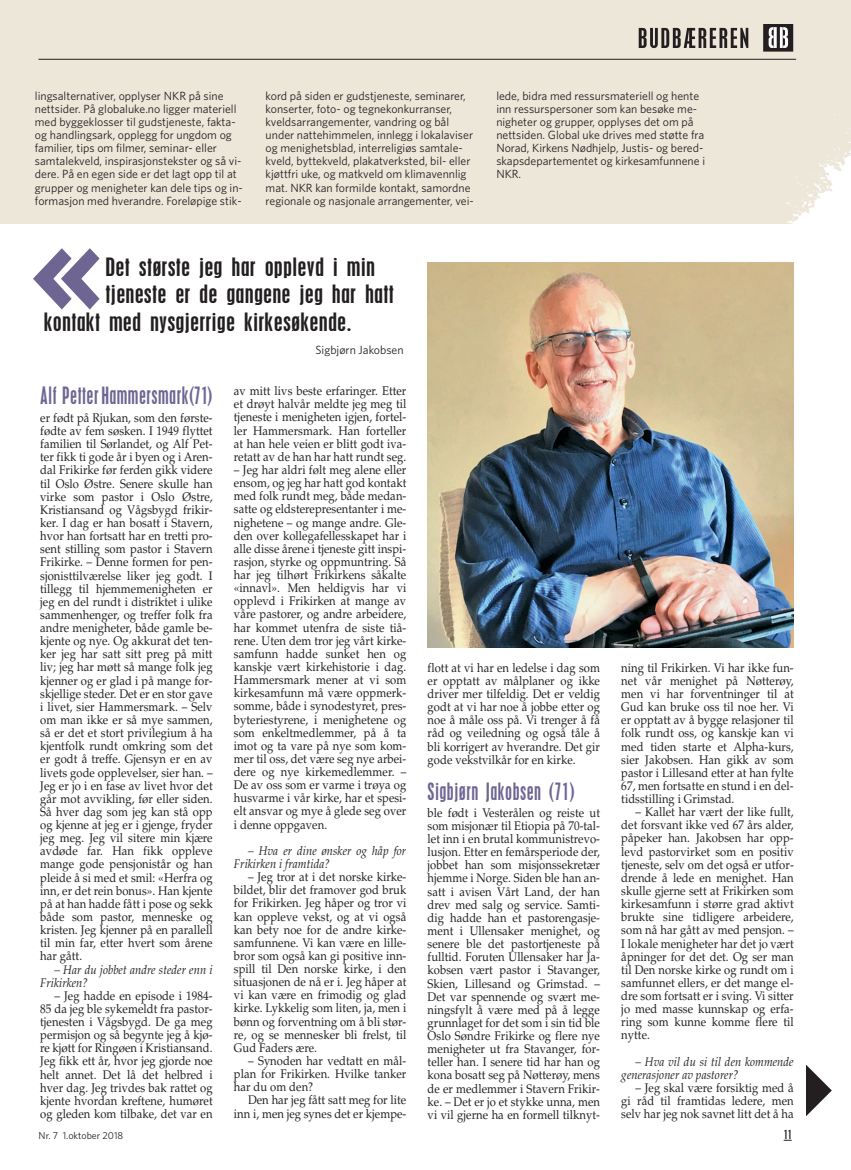
<style>
.page{position:relative;width:851px;height:1170px;background:#fff}
.page>*{position:absolute;margin:0;border:0;box-sizing:border-box;transform-origin:0 0}
.t1{font:900 133.75px "Kabel";color:#6f6593;scale:.95 1}
.t2{font:condensed 22.5px "Mt Placard";letter-spacing:.015em;color:#231f20;scale:1.1 1}
.t3{font:condensed 21.25px "Mt Placard";letter-spacing:.035em;color:#6f6593;scale:.9 1}
.t4{font:12.5px/13.1px "Palatino";letter-spacing:.005em;color:#231f20;text-align:justify;scale:.9 1}
.t5{font:italic 12.5px/13.1px "Palatino";letter-spacing:.005em;color:#231f20;scale:.9 1}
.t6{font:11.88px/13.1px "Whitney";color:#231f20}
.t7{font:condensed 11.25px "Mt Placard";color:#231f20}
.t8{font:10px "Whitney";color:#231f20}
</style>
<div class="page">
<svg style="left:806px;top:1065px;width:25px;height:51px"></svg>
<div style="left:1px;top:0;width:849px;height:224px;background:#ede7da"></div>
<img style="left:786px;top:151px;width:64px;height:73px">
<hr style="left:38px;top:59px;width:758px;height:1px;background:#231f20">
<img style="left:763px;top:24px;width:30px;height:27px">
<img style="left:638px;top:27px;width:111px;height:22px">
<img style="left:427px;top:263px;width:366px;height:384px">
<p class="t6" style="left:35px;top:90px;width:209px">lingsalternativer, opplyser NKR på sine nettsider. På globaluke.no ligger materiell med byggeklosser til gudstjeneste, fakta&shy;og handlingsark, opplegg for ungdom og familier, tips om filmer, seminar- eller samtalekveld, inspirasjonstekster og så vi&shy;dere. På en egen side er det lagt opp til at grupper og menigheter kan dele tips og in&shy;formasjon med hverandre. Foreløpige stik-</p>
<p class="t6" style="left:265px;top:90px;width:210px">kord på siden er gudstjeneste, seminarer, konserter, foto- og tegnekonkurranser, kveldsarrangementer, vandring og bål under nattehimmelen, innlegg i lokalaviser og menighetsblad, interreligiøs samtale&shy;kveld, byttekveld, plakatverksted, bil- eller kjøttfri uke, og matkveld om klimavennlig mat. NKR kan formilde kontakt, samordne regionale og nasjonale arrangementer, vei-</p>
<p class="t6" style="left:496px;top:90px;width:210px">lede, bidra med ressursmateriell og hente inn ressurspersoner som kan besøke me&shy;nigheter og grupper, opplyses det om på nettsiden. Global uke drives med støtte fra Norad, Kirkens Nødhjelp, Justis- og bered&shy;skapsdepartementet og kirkesamfunnene i NKR.</p>
<h1 class="t1" style="left:102px;top:339px;width:76px;rotate:-180deg">»</h1>
<h2 class="t2" style="left:106px;top:255px;width:246px">Det største jeg har opplevd i min</h2>
<h2 class="t2" style="left:106px;top:282px;width:263px">tjeneste er de gangene jeg har hatt</h2>
<h2 class="t2" style="left:44px;top:310px;width:281px">kontakt med nysgjerrige kirkesøkende.</h2>
<p class="t6" style="left:315px;top:344px;width:90px">Sigbjørn Jakobsen</p>
<h3 class="t3" style="left:40px;top:384px;width:193px">Alf PetterHammersmark(71)</h3>
<p class="t4" style="left:40px;top:412px;width:193px">er født på Rjukan, som den første&shy;fødte av fem søsken. I 1949 flyttet familien til Sørlandet, og Alf Pet&shy;ter fikk ti gode år i byen og i Aren&shy;dal Frikirke før ferden gikk videre til Oslo Østre. Senere skulle han virke som pastor i Oslo Østre, Kristiansand og Vågsbygd frikir&shy;ker. I dag er han bosatt i Stavern, hvor han fortsatt har en tretti pro&shy;sent stilling som pastor i Stavern Frikirke. – Denne formen for pen&shy;sjonisttilværelse liker jeg godt. I tillegg til hjemmemenigheten er jeg en del rundt i distriktet i ulike sammenhenger, og treffer folk fra andre menigheter, både gamle be&shy;kjente og nye. Og akkurat det ten&shy;ker jeg har satt sitt preg på mitt liv; jeg har møtt så mange folk jeg kjenner og er glad i på mange for&shy;skjellige steder. Det er en stor gave i livet, sier Hammersmark. – Selv om man ikke er så mye sammen, så er det et stort privilegium å ha kjentfolk rundt omkring som det er godt å treffe. Gjensyn er en av livets gode opplevelser, sier han. – Jeg er jo i en fase av livet hvor det går mot avvikling, før eller siden.<br>Så hver dag som jeg kan stå opp og kjenne at jeg er i gjenge, fryder jeg meg. Jeg vil sitere min kjære avdøde far. Han fikk oppleve mange gode pensjonistår og han pleide å si med et smil: «Herfra og inn, er det rein bonus». Han kjente på at han hadde fått i pose og sekk både som pastor, menneske og kristen. Jeg kjenner på en parallell til min far, etter hvert som årene har gått.</p>
<p class="t5" style="left:40px;top:963px;width:193px;text-indent:14px">– Har du jobbet andre steder enn i<br>Frikirken?</p>
<p class="t4" style="left:40px;top:990px;width:193px;text-indent:14px">– Jeg hadde en episode i 1984- 85 da jeg ble sykemeldt fra pastor&shy;tjenesten i Vågsbygd. De ga meg permisjon og så begynte jeg å kjø&shy;re kjøtt for Ringøen i Kristiansand.<br>Jeg fikk ett år, hvor jeg gjorde noe helt annet. Det lå det helbred i hver dag. Jeg trivdes bak rattet og kjente hvordan kreftene, humøret og gleden kom tilbake, det var en</p>
<p class="t4" style="left:234px;top:386px;width:193px">av mitt livs beste erfaringer. Etter et drøyt halvår meldte jeg meg til tjeneste i menigheten igjen, fortel&shy;ler Hammersmark. Han forteller at han hele veien er blitt godt iva&shy;retatt av de han har hatt rundt seg.</p>
<p class="t4" style="left:234px;top:464px;width:193px">– Jeg har aldri følt meg alene eller ensom, og jeg har hatt god kontakt med folk rundt meg, både medan&shy;satte og eldsterepresentanter i me&shy;nighetene – og mange andre. Gle&shy;den over kollegafellesskapet har i alle disse årene i tjeneste gitt inspi&shy;rasjon, styrke og oppmuntring. Så har jeg tilhørt Frikirkens såkalte «innavl». Men heldigvis har vi opplevd i Frikirken at mange av våre pastorer, og andre arbeidere, har kommet utenfra de siste tiå&shy;rene. Uten dem tror jeg vårt kirke&shy;samfunn hadde sunket hen og kanskje vært kirkehistorie i dag.<br>Hammersmark mener at vi som kirkesamfunn må være oppmerk&shy;somme, både i synodestyret, pres&shy;byteriestyrene, i menighetene og som enkeltmedlemmer, på å ta imot og ta vare på nye som kom&shy;mer til oss, det være seg nye arbei&shy;dere og nye kirkemedlemmer. – De av oss som er varme i trøya og husvarme i vår kirke, har et spesi&shy;elt ansvar og mye å glede seg over i denne oppgaven.</p>
<p class="t5" style="left:234px;top:845px;width:193px;text-indent:14px">– Hva er dine ønsker og håp for<br>Frikirken i framtida?</p>
<p class="t4" style="left:234px;top:871px;width:193px;text-indent:14px">– Jeg tror at i det norske kirke&shy;bildet, blir det framover god bruk for Frikirken. Jeg håper og tror vi kan oppleve vekst, og at vi også kan bety noe for de andre kirke&shy;samfunnene. Vi kan være en lille&shy;bror som også kan gi positive inn&shy;spill til Den norske kirke, i den situasjonen de nå er i. Jeg håper at vi kan være en frimodig og glad kirke. Lykkelig som liten, ja, men i bønn og forventning om å bli stør&shy;re, og se mennesker bli frelst, til Gud Faders ære.</p>
<p class="t4" style="left:234px;top:1055px;width:193px;text-indent:14px">– Synoden har vedtatt en mål&shy;plan for Frikirken. Hvilke tanker har du om den?</p>
<p class="t4" style="left:234px;top:1094px;width:193px;text-align:right">Den har jeg fått satt meg for lite inn i, men jeg synes det er kjempe-</p>
<p class="t4" style="left:427px;top:662px;width:193px">flott at vi har en ledelse i dag som er opptatt av målplaner og ikke driver mer tilfeldig. Det er veldig godt at vi har noe å jobbe etter og noe å måle oss på. Vi trenger å få råd og veiledning og også tåle å bli korrigert av hverandre. Det gir gode vekstvilkår for en kirke.</p>
<h3 class="t3" style="left:427px;top:780px;width:165px">Sigbjørn Jakobsen (71)</h3>
<p class="t4" style="left:427px;top:807px;width:193px">ble født i Vesterålen og reiste ut som misjonær til Etiopia på 70-tal&shy;let inn i en brutal kommunistrevo&shy;lusjon. Etter en femårsperiode der, jobbet han som misjonssekretær hjemme i Norge. Siden ble han an&shy;satt i avisen Vårt Land, der han drev med salg og service. Samti&shy;dig hadde han et pastorengasje&shy;ment i Ullensaker menighet, og senere ble det pastortjeneste på fulltid. Foruten Ullensaker har Ja&shy;kobsen vært pastor i Stavanger, Skien, Lillesand og Grimstad. – Det var spennende og svært me&shy;ningsfylt å være med på å legge grunnlaget for det som i sin tid ble Oslo Søndre Frikirke og flere nye menigheter ut fra Stavanger, for&shy;teller han. I senere tid har han og kona bosatt seg på Nøtterøy, mens de er medlemmer i Stavern Frikir&shy;ke. – Det er jo et stykke unna, men vi vil gjerne ha en formell tilknyt-</p>
<p class="t4" style="left:621px;top:662px;width:193px">ning til Frikirken. Vi har ikke fun&shy;net vår menighet på Nøtterøy, men vi har forventninger til at Gud kan bruke oss til noe her. Vi er opptatt av å bygge relasjoner til folk rundt oss, og kanskje kan vi med tiden starte et Alpha-kurs, sier Jakobsen. Han gikk av som pastor i Lillesand etter at han fylte 67, men fortsatte en stund i en del&shy;tidsstilling i Grimstad.</p>
<p class="t4" style="left:621px;top:806px;width:193px;text-indent:14px">– Kallet har vært der like fullt, det forsvant ikke ved 67 års alder, påpeker han. Jakobsen har opp&shy;levd pastorvirket som en positiv tjeneste, selv om det også er utfor&shy;drende å lede en menighet. Han skulle gjerne sett at Frikirken som kirkesamfunn i større grad aktivt brukte sine tidligere arbeidere, som nå har gått av med pensjon. – I lokale menigheter har det jo vært åpninger for det det. Og ser man til Den norske kirke og rundt om i samfunnet ellers, er det mange el&shy;dre som fortsatt er i sving. Vi sitter jo med masse kunnskap og erfa&shy;ring som kunne komme flere til nytte.</p>
<p class="t5" style="left:621px;top:1056px;width:193px;text-indent:14px">– Hva vil du si til den kommende generasjoner av pastorer?</p>
<p class="t4" style="left:621px;top:1082px;width:193px;text-indent:14px">– Jeg skal være forsiktig med å gi råd til framtidas ledere, men selv har jeg nok savnet litt det å ha</p>
<p class="t8" style="left:39px;top:1131px;width:86px">Nr. 7 1.oktober 2018</p>
<p class="t7" style="left:783px;top:1127px;width:9px">11</p>
</div>
